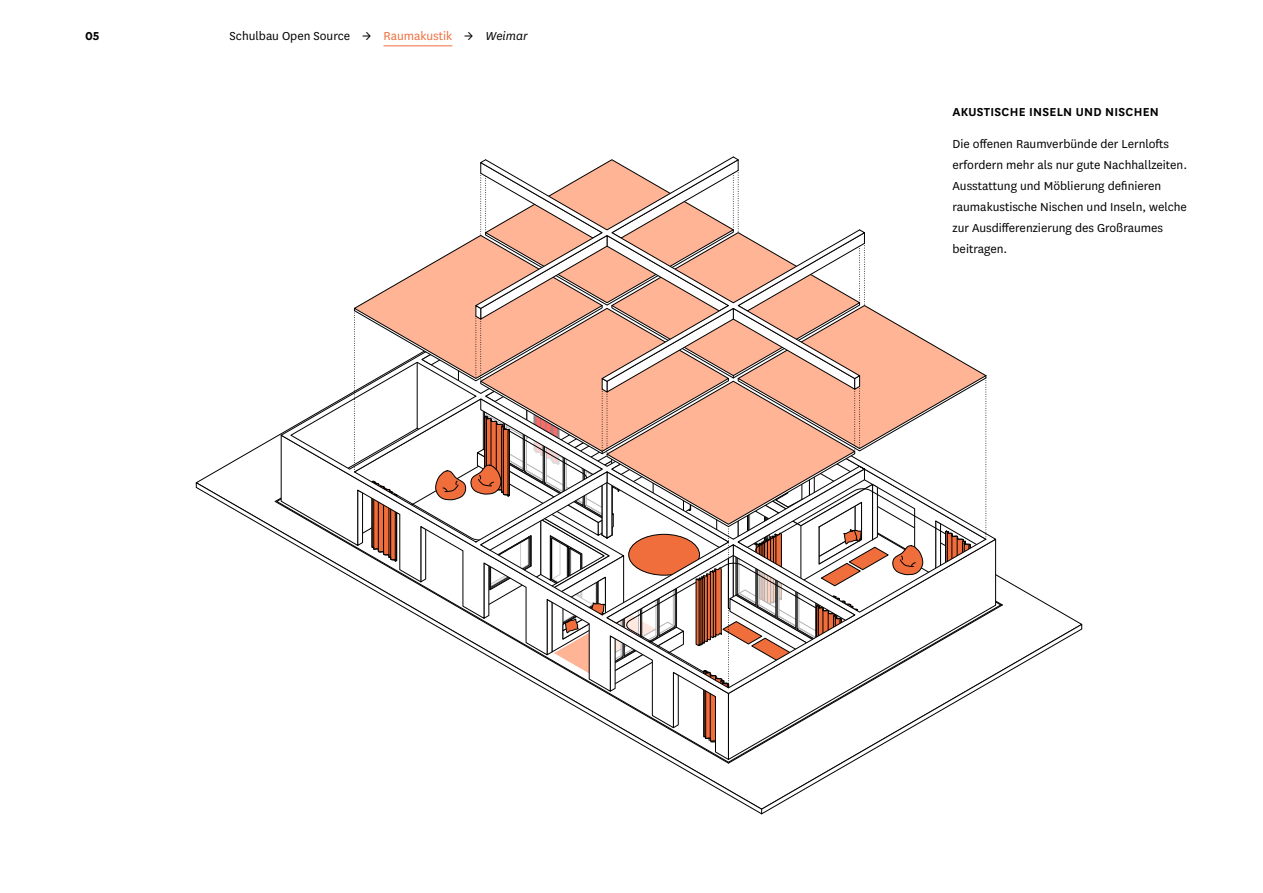
<style>
.page{position:relative;width:1263px;height:893px;background:#fff}
.page>*{position:absolute;margin:0;border:0;box-sizing:border-box;transform-origin:0 0}
.t1{font:13.5px/21px "National";color:#000}
.t2{font:600 13.5px "National";letter-spacing:.02em;color:#000}
.t3{font:700 13.5px "National";color:#000}
.s1{color:#f06e3c}
.s2{font-style:italic}
</style>
<div class="page">
<svg style="left:196px;top:482px;width:886px;height:332px"></svg>
<svg style="left:275px;top:498px;width:6px;height:4px"></svg>
<svg style="left:291px;top:157px;width:712px;height:606px"></svg>
<hr style="left:383px;top:45px;width:69px;height:1px;background:#f06e3c">
<p class="t3" style="left:85px;top:26px;width:16px">05</p>
<p class="t1" style="left:230px;top:25px;width:300px">Schulbau Open Source → <span class="s1">Raumakustik</span> → <span class="s2">Weimar</span></p>
<p class="t2" style="left:952px;top:103px;width:208px">AKUSTISCHE INSELN UND NISCHEN</p>
<p class="t1" style="left:952px;top:133px;width:236px">Die offenen Raumverbünde der Lernlofts erfordern mehr als nur gute Nachhallzeiten.<br>Ausstattung und Möblierung definieren raumakustische Nischen und Inseln, welche zur Ausdifferenzierung des Großraumes beitragen.</p>
</div>
